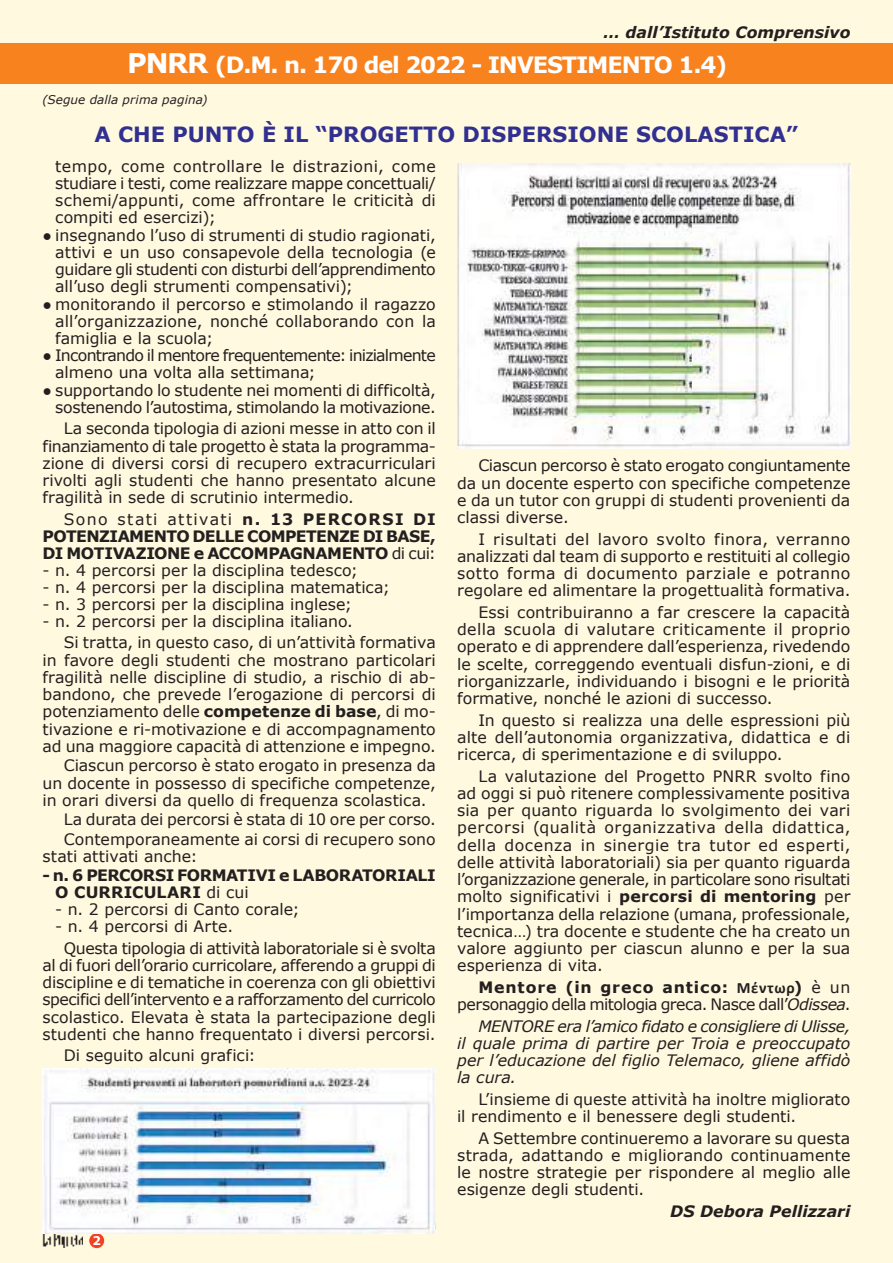
<style>
.page{position:relative;width:893px;height:1263px;background:#fef9df}
.page>*{position:absolute;margin:0;border:0;box-sizing:border-box;transform-origin:0 0}
.t1{font:700 22.5px "Verdana";letter-spacing:-.05em;color:#fff}
.t2{font:700 21px "Verdana";color:#313091}
.t3{font:15.75px/17.2px "Verdana";color:#241f1f;text-align:justify}
.t4{font:15.75px/17.2px "Verdana";letter-spacing:-.02em;color:#241f1f;text-align:right}
.t5{font:700 15.75px/17px "Verdana";letter-spacing:-.03em;color:#241f1f;text-align:justify}
.t6{font:italic 15.75px/17.2px "Verdana";letter-spacing:-.005em;color:#241f1f;text-align:justify}
.t7{font:15.75px/17.2px "Verdana";letter-spacing:-.035em;color:#241f1f;text-align:right}
.t8{font:15.75px/17.2px "Verdana";letter-spacing:-.04em;color:#241f1f}
.t9{font:italic 700 15.75px "Verdana";color:#241f1f}
.t10{font:italic 12px "Verdana";letter-spacing:.01em;color:#241f1f}
.t11{font:700 12px "Verdana";color:#fff}
.s1{font-size:27px}
.s2{font-family:"Arial"}
.s3{font-weight:400}
.s4{font-weight:700}
.s5{font-family:"Calibri";font-weight:700}
.s6{font-style:italic}
</style>
<div class="page">
<img style="left:42px;top:1233px;width:41px;height:14px">
<svg style="left:89px;top:1233px;width:15px;height:15px"></svg>
<div style="left:0;top:43px;width:893px;height:41px;background:#f8821e"></div>
<img style="left:43px;top:1069px;width:393px;height:164px">
<img style="left:457px;top:164px;width:393px;height:284px">
<p class="t9" style="left:604px;top:21px;width:248px">… dall’Istituto Comprensivo</p>
<h1 class="t1" style="left:127px;top:49px;width:602px"><span class="s1">PNRR</span> (D.M. n. 170 del 2022 - INVESTIMENTO 1.4)</h1>
<p class="t10" style="left:43px;top:92px;width:167px">(Segue dalla prima pagina)</p>
<h2 class="t2" style="left:95px;top:120px;width:705px">A CHE PUNTO È IL “PROGETTO DISPERSIONE SCOLASTICA”</h2>
<p class="t3" style="left:55px;top:157px;width:382px">tempo, come controllare le distrazioni, come studiare i testi, come realizzare mappe concettuali/ schemi/appunti, come affrontare le criticità di compiti ed esercizi);</p>
<p class="t3" style="left:55px;top:226px;width:382px;text-indent:-13px"><span class="s2">●</span> insegnando l’uso di strumenti di studio ragionati, attivi e un uso consapevole della tecnologia (e guidare gli studenti con disturbi dell’apprendimento all’uso degli strumenti compensativi);</p>
<p class="t3" style="left:55px;top:295px;width:382px;text-indent:-13px"><span class="s2">●</span> monitorando il percorso e stimolando il ragazzo all’organizzazione, nonché collaborando con la famiglia e la scuola;</p>
<p class="t8" style="left:55px;top:347px;width:382px;text-indent:-13px"><span class="s2">●</span> Incontrando il mentore frequentemente: inizialmente almeno una volta alla settimana;</p>
<p class="t4" style="left:43px;top:381px;width:395px"><span class="s2">●</span> supportando lo studente nei momenti di difficoltà, sostenendo l’autostima, stimolando la motivazione.</p>
<p class="t3" style="left:43px;top:420px;width:395px;text-indent:21px">La seconda tipologia di azioni messe in atto con il finanziamento di tale progetto è stata la programma&shy;zione di diversi corsi di recupero extracurriculari rivolti agli studenti che hanno presentato alcune fragilità in sede di scrutinio intermedio.</p>
<p class="t5" style="left:43px;top:510px;width:395px;text-indent:21px"><span class="s3">Sono stati attivati</span> n. 13 PERCORSI DI POTENZIAMENTO DELLE COMPETENZE DI BASE, DI MOTIVAZIONE e ACCOMPAGNAMENTO <span class="s3">di cui:</span></p>
<p class="t3" style="left:43px;top:561px;width:317px">- n. 4 percorsi per la disciplina tedesco;</p>
<p class="t3" style="left:43px;top:578px;width:349px">- n. 4 percorsi per la disciplina matematica;</p>
<p class="t3" style="left:43px;top:595px;width:311px">- n. 3 percorsi per la disciplina inglese;</p>
<p class="t3" style="left:64px;top:610px;width:374px;line-height:21.5px;text-indent:-21px">- n. 2 percorsi per la disciplina italiano.<br>Si tratta, in questo caso, di un’attività formativa</p>
<p class="t3" style="left:43px;top:651px;width:395px">in favore degli studenti che mostrano particolari fragilità nelle discipline di studio, a rischio di ab&shy;bandono, che prevede l’erogazione di percorsi di potenziamento delle <span class="s4">competenze di base</span>, di mo&shy;tivazione e ri-motivazione e di accompagnamento ad una maggiore capacità di attenzione e impegno.</p>
<p class="t3" style="left:43px;top:757px;width:395px;text-indent:21px">Ciascun percorso è stato erogato in presenza da un docente in possesso di specifiche competenze, in orari diversi da quello di frequenza scolastica.</p>
<p class="t3" style="left:64px;top:810px;width:374px;line-height:19.4px">La durata dei percorsi è stata di 10 ore per corso.<br>Contemporaneamente ai corsi di recupero sono</p>
<p class="t3" style="left:43px;top:847px;width:157px">stati attivati anche:</p>
<p class="t5" style="left:55px;top:866px;width:382px;text-indent:-13px">- n. 6 PERCORSI FORMATIVI e LABORATORIALI<br>O CURRICULARI <span class="s3">di cui</span></p>
<p class="t3" style="left:55px;top:900px;width:246px">- n. 2 percorsi di Canto corale;</p>
<p class="t4" style="left:64px;top:915px;width:374px;line-height:21.5px;text-align:left;text-indent:-9px">- n. 4 percorsi di Arte.<br>Questa tipologia di attività laboratoriale si è svolta</p>
<p class="t3" style="left:43px;top:956px;width:395px">al di fuori dell’orario curricolare, afferendo a gruppi di discipline e di tematiche in coerenza con gli obiettivi specifici dell’intervento e a rafforzamento del curricolo scolastico. Elevata è stata la partecipazione degli studenti che hanno frequentato i diversi percorsi.</p>
<p class="t3" style="left:64px;top:1047px;width:193px">Di seguito alcuni grafici:</p>
<p class="t3" style="left:457px;top:457px;width:395px;text-indent:21px">Ciascun percorso è stato erogato congiuntamente da un docente esperto con specifiche competenze e da un tutor con gruppi di studenti provenienti da classi diverse.</p>
<p class="t3" style="left:457px;top:530px;width:395px;text-indent:21px">I risultati del lavoro svolto finora, verranno analizzati dal team di supporto e restituiti al collegio sotto forma di documento parziale e potranno regolare ed alimentare la progettualità formativa.</p>
<p class="t3" style="left:457px;top:603px;width:395px;text-indent:21px">Essi contribuiranno a far crescere la capacità della scuola di valutare criticamente il proprio operato e di apprendere dall’esperienza, rivedendo le scelte, correggendo eventuali disfun-zioni, e di riorganizzarle, individuando i bisogni e le priorità formative, nonché le azioni di successo.</p>
<p class="t3" style="left:457px;top:711px;width:395px;text-indent:21px">In questo si realizza una delle espressioni più alte dell’autonomia organizzativa, didattica e di ricerca, di sperimentazione e di sviluppo.</p>
<p class="t3" style="left:457px;top:767px;width:395px;text-indent:21px">La valutazione del Progetto PNRR svolto fino ad oggi si può ritenere complessivamente positiva sia per quanto riguarda lo svolgimento dei vari percorsi (qualità organizzativa della didattica, della docenza in sinergie tra tutor ed esperti, delle attività laboratoriali) sia per quanto riguarda l’organizzazione generale, in particolare sono risultati molto significativi i <span class="s4">percorsi di mentoring</span> per l’importanza della relazione (umana, professionale, tecnica…) tra docente e studente che ha creato un valore aggiunto per ciascun alunno e per la sua esperienza di vita.</p>
<p class="t7" style="left:457px;top:978px;width:395px"><span class="s4">Mentore (in greco antico:</span> <span class="s5">Μέντωρ</span><span class="s4">)</span> è un personaggio della mitologia greca. Nasce dall’<span class="s6">Odissea</span>.</p>
<p class="t6" style="left:457px;top:1017px;width:395px;text-indent:21px">MENTORE era l’amico fidato e consigliere di Ulisse, il quale prima di partire per Troia e preoccupato per l’educazione del figlio Telemaco, gliene affidò la cura.</p>
<p class="t3" style="left:457px;top:1090px;width:395px;text-indent:21px">L’insieme di queste attività ha inoltre migliorato il rendimento e il benessere degli studenti.</p>
<p class="t3" style="left:457px;top:1129px;width:395px;text-indent:21px">A Settembre continueremo a lavorare su questa strada, adattando e migliorando continuamente le nostre strategie per rispondere al meglio alle esigenze degli studenti.</p>
<p class="t9" style="left:670px;top:1200px;width:182px">DS Debora Pellizzari</p>
<p class="t11" style="left:93px;top:1232px;width:10px">2</p>
</div>
